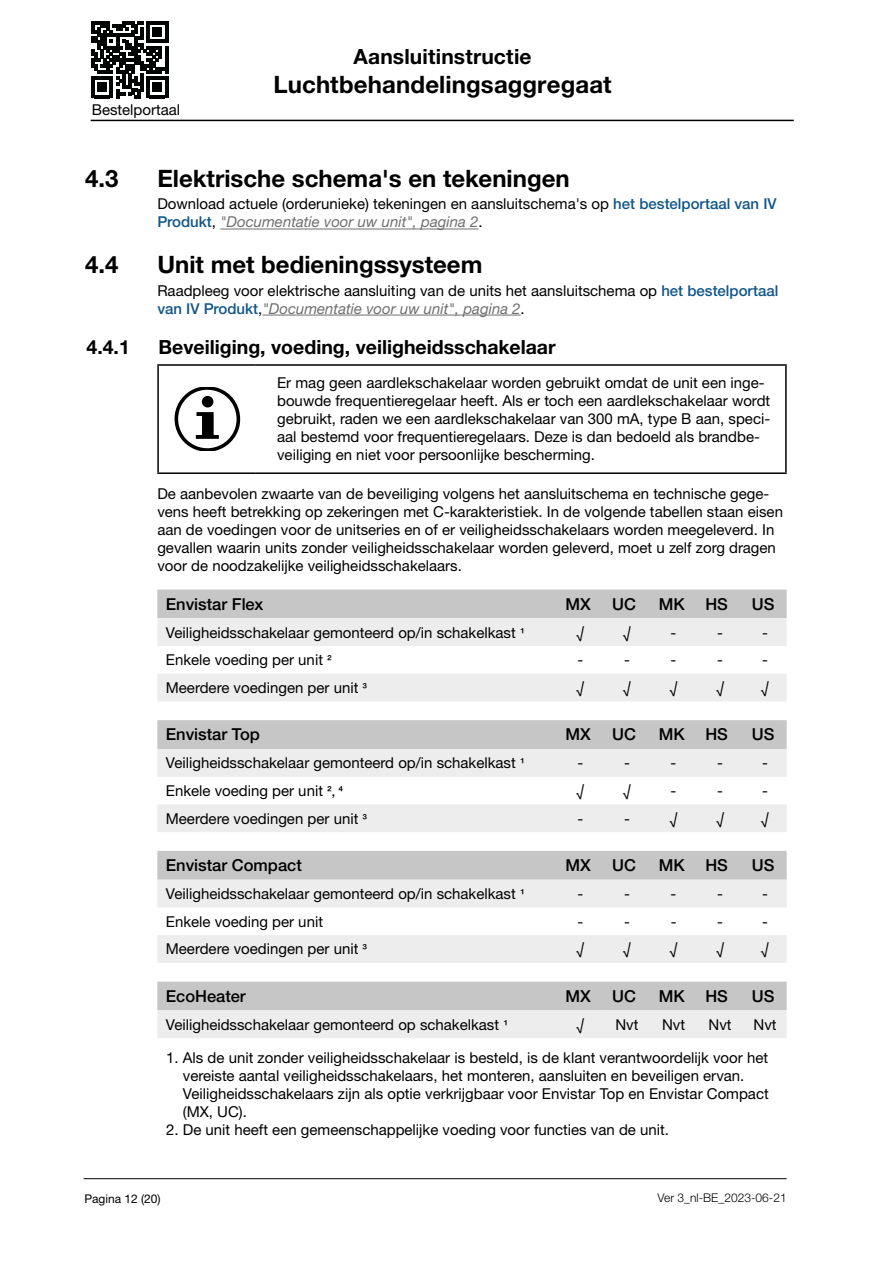
<style>
.page{position:relative;width:893px;height:1263px;background:#fff}
.page>*{position:absolute;margin:0;border:0;box-sizing:border-box;transform-origin:0 0}
.t1{font:700 24px "Helvetica Neue LTW1 G";color:#000}
.t2{font:700 21px "Helvetica Neue LTW1 G";letter-spacing:.01em;color:#000}
.t3{font:700 19.5px "Helvetica Neue LTW1 G";color:#000}
.t4{font:500 16.5px "Helvetica Neue LTW1 G";color:#000}
.t5{font:15px/18px "Helvetica Neue LTW1 G";color:#000}
.t6{font:300 12px "Helvetica Neue LTW1 G";color:#000}
.t7{font:12px "Helvetica Neue LTW1 G";color:#000}
.s1{font-weight:500;color:#125688}
.s2{font-style:italic;color:#706f6f}
.s3{font-weight:500;font-size:12px}
</style>
<div class="page">
<hr style="left:84px;top:1178px;width:703px;height:1px;background:#000">
<svg style="left:92px;top:22px;width:76px;height:76px"></svg>
<hr style="left:91px;top:120px;width:703px;height:1px;background:#000">
<hr style="left:220px;top:229px;width:258px;height:1px;background:#706f6f">
<hr style="left:262px;top:315px;width:259px;height:1px;background:#706f6f">
<hr style="left:157px;top:364px;width:99px;height:2px;background:#000">
<hr style="left:256px;top:364px;width:531px;height:2px;background:#000">
<hr style="left:785px;top:366px;width:2px;height:106px;background:#000">
<hr style="left:157px;top:472px;width:99px;height:2px;background:#000">
<hr style="left:256px;top:472px;width:531px;height:2px;background:#000">
<hr style="left:157px;top:366px;width:2px;height:106px;background:#000">
<svg style="left:175px;top:387px;width:65px;height:64px"></svg>
<div style="left:157px;top:589px;width:630px;height:29px;background:#c6c6c6"></div>
<svg style="left:157px;top:618px;width:630px;height:83px;fill:#ededed"></svg>
<div style="left:157px;top:720px;width:630px;height:29px;background:#c6c6c6"></div>
<svg style="left:157px;top:749px;width:630px;height:83px;fill:#ededed"></svg>
<div style="left:157px;top:851px;width:630px;height:29px;background:#c6c6c6"></div>
<svg style="left:157px;top:880px;width:630px;height:83px;fill:#ededed"></svg>
<svg style="left:157px;top:982px;width:630px;height:56px;background:#d9d9d9"></svg>
<p class="t5" style="left:92px;top:101px;width:90px">Bestelportaal</p>
<h2 class="t2" style="left:354px;top:44px;width:180px">Aansluitinstructie</h2>
<h1 class="t1" style="left:273px;top:69px;width:340px">Luchtbehandelingsaggregaat</h1>
<h1 class="t1" style="left:85px;top:164px;width:35px">4.3</h1>
<h1 class="t1" style="left:157px;top:164px;width:414px">Elektrische schema's en tekeningen</h1>
<p class="t5" style="left:157px;top:195px;width:621px">Download actuele (orderunieke) tekeningen en aansluitschema's op <span class="s1">het bestelportaal van IV<br>Produkt</span>, <span class="s2">"Documentatie voor uw unit", pagina 2</span>.</p>
<h1 class="t1" style="left:85px;top:250px;width:35px">4.4</h1>
<h1 class="t1" style="left:157px;top:250px;width:327px">Unit met bedieningssysteem</h1>
<p class="t5" style="left:157px;top:281px;width:623px">Raadpleeg voor elektrische aansluiting van de units het aansluitschema op <span class="s1">het bestelportaal van IV Produkt</span>,<span class="s2">"Documentatie voor uw unit", pagina 2</span>.</p>
<h3 class="t3" style="left:87px;top:335px;width:45px">4.4.1</h3>
<h3 class="t3" style="left:159px;top:335px;width:399px">Beveiliging, voeding, veiligheidsschakelaar</h3>
<p class="t5" style="left:277px;top:374px;width:495px">Er mag geen aardlekschakelaar worden gebruikt omdat de unit een inge&shy;bouwde frequentieregelaar heeft. Als er toch een aardlekschakelaar wordt gebruikt, raden we een aardlekschakelaar van 300 mA, type B aan, speci&shy;aal bestemd voor frequentieregelaars. Deze is dan bedoeld als brandbe&shy;veiliging en niet voor persoonlijke bescherming.</p>
<p class="t5" style="left:157px;top:484px;width:627px">De aanbevolen zwaarte van de beveiliging volgens het aansluitschema en technische gege&shy;vens heeft betrekking op zekeringen met C-karakteristiek. In de volgende tabellen staan eisen aan de voedingen voor de unitseries en of er veiligheidsschakelaars worden meegeleverd. In gevallen waarin units zonder veiligheidsschakelaar worden geleverd, moet u zelf zorg dragen voor de noodzakelijke veiligheidsschakelaars.</p>
<p class="t4" style="left:166px;top:594px;width:99px">Envistar Flex</p>
<p class="t4" style="left:566px;top:594px;width:27px">MX</p>
<p class="t4" style="left:612px;top:594px;width:25px">UC</p>
<p class="t4" style="left:659px;top:594px;width:27px">MK</p>
<p class="t4" style="left:705px;top:594px;width:24px">HS</p>
<p class="t4" style="left:752px;top:594px;width:24px">US</p>
<p class="t5" style="left:166px;top:623px;width:360px">Veiligheidsschakelaar gemonteerd op/in schakelkast <span class="s3">1</span></p>
<p class="t5" style="left:577px;top:623px;width:9px">√</p>
<p class="t5" style="left:623px;top:623px;width:9px">√</p>
<p class="t5" style="left:671px;top:623px;width:7px">-</p>
<p class="t5" style="left:717px;top:623px;width:7px">-</p>
<p class="t5" style="left:762px;top:623px;width:7px">-</p>
<p class="t5" style="left:166px;top:651px;width:168px">Enkele voeding per unit <span class="s3">2</span></p>
<p class="t5" style="left:577px;top:651px;width:7px">-</p>
<p class="t5" style="left:624px;top:651px;width:7px">-</p>
<p class="t5" style="left:671px;top:651px;width:7px">-</p>
<p class="t5" style="left:717px;top:651px;width:7px">-</p>
<p class="t5" style="left:762px;top:651px;width:7px">-</p>
<p class="t5" style="left:166px;top:678px;width:203px">Meerdere voedingen per unit <span class="s3">3</span></p>
<p class="t5" style="left:577px;top:678px;width:9px">√</p>
<p class="t5" style="left:623px;top:678px;width:9px">√</p>
<p class="t5" style="left:670px;top:678px;width:9px">√</p>
<p class="t5" style="left:716px;top:678px;width:9px">√</p>
<p class="t5" style="left:761px;top:678px;width:9px">√</p>
<p class="t4" style="left:166px;top:725px;width:96px">Envistar Top</p>
<p class="t4" style="left:566px;top:725px;width:27px">MX</p>
<p class="t4" style="left:612px;top:725px;width:25px">UC</p>
<p class="t4" style="left:659px;top:725px;width:27px">MK</p>
<p class="t4" style="left:705px;top:725px;width:24px">HS</p>
<p class="t4" style="left:752px;top:725px;width:24px">US</p>
<p class="t5" style="left:166px;top:754px;width:360px">Veiligheidsschakelaar gemonteerd op/in schakelkast <span class="s3">1</span></p>
<p class="t5" style="left:577px;top:754px;width:7px">-</p>
<p class="t5" style="left:624px;top:754px;width:7px">-</p>
<p class="t5" style="left:671px;top:754px;width:7px">-</p>
<p class="t5" style="left:717px;top:754px;width:7px">-</p>
<p class="t5" style="left:762px;top:754px;width:7px">-</p>
<p class="t5" style="left:166px;top:781px;width:179px">Enkele voeding per unit <span class="s3">2, 4</span></p>
<p class="t5" style="left:577px;top:781px;width:9px">√</p>
<p class="t5" style="left:623px;top:781px;width:9px">√</p>
<p class="t5" style="left:671px;top:781px;width:7px">-</p>
<p class="t5" style="left:717px;top:781px;width:7px">-</p>
<p class="t5" style="left:762px;top:781px;width:7px">-</p>
<p class="t5" style="left:166px;top:809px;width:203px">Meerdere voedingen per unit <span class="s3">3</span></p>
<p class="t5" style="left:577px;top:809px;width:7px">-</p>
<p class="t5" style="left:624px;top:809px;width:7px">-</p>
<p class="t5" style="left:670px;top:809px;width:9px">√</p>
<p class="t5" style="left:716px;top:809px;width:9px">√</p>
<p class="t5" style="left:761px;top:809px;width:9px">√</p>
<p class="t4" style="left:166px;top:855px;width:138px">Envistar Compact</p>
<p class="t4" style="left:566px;top:855px;width:27px">MX</p>
<p class="t4" style="left:612px;top:855px;width:25px">UC</p>
<p class="t4" style="left:659px;top:855px;width:27px">MK</p>
<p class="t4" style="left:705px;top:855px;width:24px">HS</p>
<p class="t4" style="left:752px;top:855px;width:24px">US</p>
<p class="t5" style="left:166px;top:884px;width:360px">Veiligheidsschakelaar gemonteerd op/in schakelkast <span class="s3">1</span></p>
<p class="t5" style="left:577px;top:884px;width:7px">-</p>
<p class="t5" style="left:624px;top:884px;width:7px">-</p>
<p class="t5" style="left:671px;top:884px;width:7px">-</p>
<p class="t5" style="left:717px;top:884px;width:7px">-</p>
<p class="t5" style="left:762px;top:884px;width:7px">-</p>
<p class="t5" style="left:166px;top:912px;width:159px">Enkele voeding per unit</p>
<p class="t5" style="left:577px;top:912px;width:7px">-</p>
<p class="t5" style="left:624px;top:912px;width:7px">-</p>
<p class="t5" style="left:671px;top:912px;width:7px">-</p>
<p class="t5" style="left:717px;top:912px;width:7px">-</p>
<p class="t5" style="left:762px;top:912px;width:7px">-</p>
<p class="t5" style="left:166px;top:940px;width:203px">Meerdere voedingen per unit <span class="s3">3</span></p>
<p class="t5" style="left:577px;top:940px;width:9px">√</p>
<p class="t5" style="left:623px;top:940px;width:9px">√</p>
<p class="t5" style="left:670px;top:940px;width:9px">√</p>
<p class="t5" style="left:716px;top:940px;width:9px">√</p>
<p class="t5" style="left:761px;top:940px;width:9px">√</p>
<p class="t4" style="left:166px;top:986px;width:81px">EcoHeater</p>
<p class="t4" style="left:566px;top:986px;width:27px">MX</p>
<p class="t4" style="left:612px;top:986px;width:25px">UC</p>
<p class="t4" style="left:659px;top:986px;width:27px">MK</p>
<p class="t4" style="left:705px;top:986px;width:24px">HS</p>
<p class="t4" style="left:752px;top:986px;width:24px">US</p>
<p class="t5" style="left:166px;top:1015px;width:344px">Veiligheidsschakelaar gemonteerd op schakelkast <span class="s3">1</span></p>
<p class="t5" style="left:577px;top:1015px;width:9px">√</p>
<p class="t5" style="left:615px;top:1015px;width:25px">Nvt</p>
<p class="t5" style="left:662px;top:1015px;width:25px">Nvt</p>
<p class="t5" style="left:709px;top:1015px;width:25px">Nvt</p>
<p class="t5" style="left:753px;top:1015px;width:25px">Nvt</p>
<p class="t5" style="left:183px;top:1048px;width:587px;text-indent:-17px">1. Als de unit zonder veiligheidsschakelaar is besteld, is de klant verantwoordelijk voor het vereiste aantal veiligheidsschakelaars, het monteren, aansluiten en beveiligen ervan.<br>Veiligheidsschakelaars zijn als optie verkrijgbaar voor Envistar Top en Envistar Compact (MX, UC).</p>
<p class="t5" style="left:166px;top:1120px;width:504px">2. De unit heeft een gemeenschappelijke voeding voor functies van de unit.</p>
<p class="t7" style="left:85px;top:1192px;width:78px">Pagina 12 (20)</p>
<p class="t6" style="left:658px;top:1190px;width:131px">Ver 3_nl-BE_2023-06-21</p>
</div>
